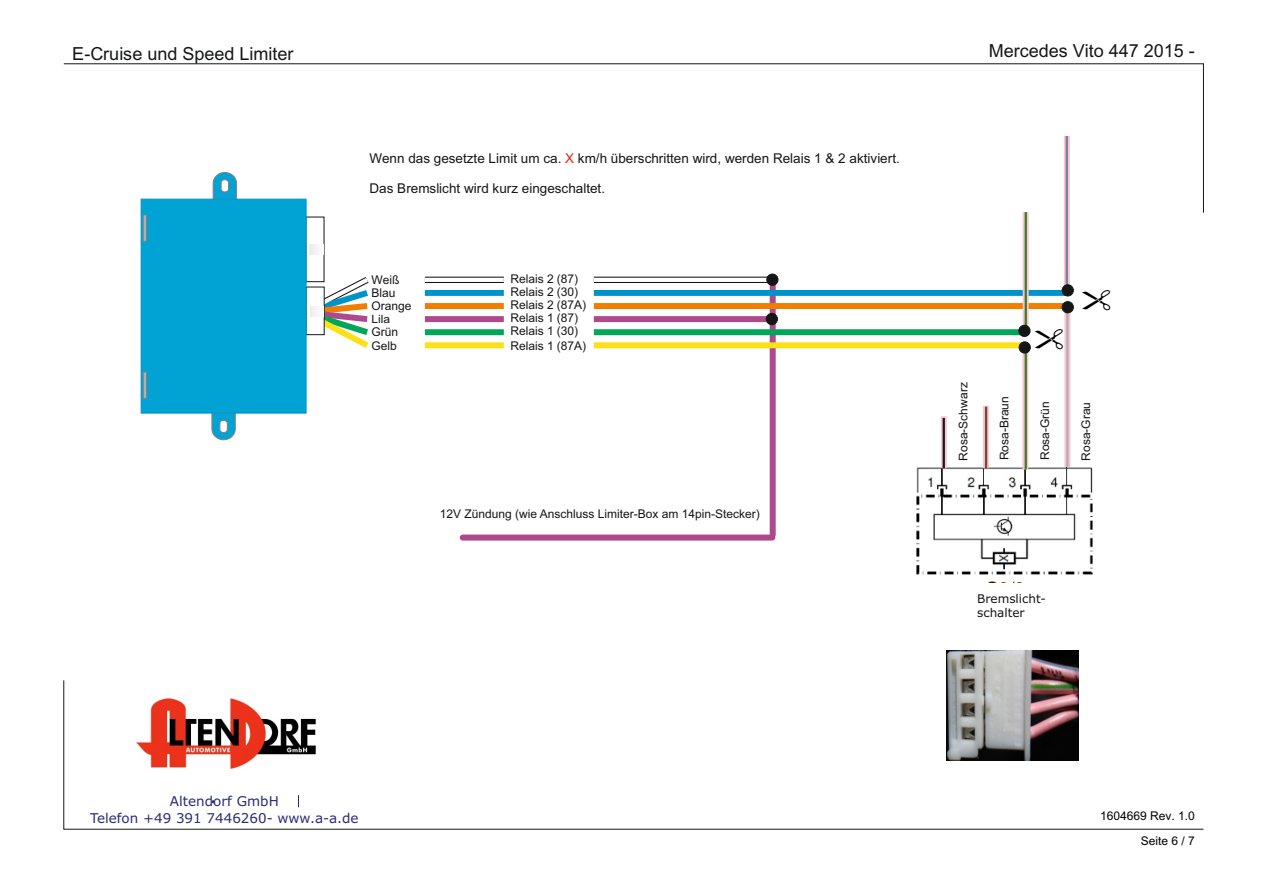
<style>
.page{position:relative;width:1263px;height:893px;background:#fff}
.page>*{position:absolute;margin:0;border:0;box-sizing:border-box;transform-origin:0 0}
.t1{font:18px "Arial Unicode MS";color:#151616}
.t2{font:13.5px "Arial";color:#151616}
.t3{font:13.5px/16.4px "Verdana";color:#2b2c77;text-align:center}
.t4{font:12.15px "Arial";color:#151616}
.t5{font:12px/13px "Arial";color:#151616}
.t6{font:12px "Arial Unicode MS";color:#000}
.t7{font:12px/14.5px "Verdana";color:#151616}
.t8{font:11.4px "Arial";color:#151616;scale:1.05 1}
.s1{color:#dd2b1c}
</style>
<div class="page">
<svg style="left:63px;top:63px;width:1141px;height:150px"></svg>
<svg style="left:63px;top:680px;width:1141px;height:149px"></svg>
<div style="left:770px;top:280px;width:6px;height:255px;background:#ad498c"></div>
<svg style="left:425px;top:277px;width:79px;height:6px"></svg>
<div style="left:425px;top:290px;width:79px;height:6px;background:#0093cb"></div>
<div style="left:425px;top:303px;width:79px;height:6px;background:#f27e00"></div>
<div style="left:425px;top:316px;width:79px;height:6px;background:#ad498c"></div>
<div style="left:425px;top:329px;width:79px;height:6px;background:#00a759"></div>
<div style="left:425px;top:342px;width:79px;height:6px;background:#fbe116"></div>
<hr style="left:425px;top:278px;width:79px;height:4px;background:#fff">
<svg style="left:594px;top:277px;width:174px;height:6px"></svg>
<div style="left:594px;top:290px;width:473px;height:6px;background:#0093cb"></div>
<div style="left:594px;top:303px;width:477px;height:6px;background:#f27e00"></div>
<div style="left:594px;top:316px;width:176px;height:6px;background:#ad498c"></div>
<div style="left:594px;top:329px;width:431px;height:6px;background:#00a759"></div>
<div style="left:594px;top:342px;width:430px;height:6px;background:#fbe116"></div>
<hr style="left:594px;top:278px;width:188px;height:4px;background:#fff">
<svg style="left:141px;top:172px;width:235px;height:268px"></svg>
<svg style="left:143px;top:372px;width:4px;height:26px"></svg>
<svg style="left:143px;top:215px;width:4px;height:26px"></svg>
<img style="left:916px;top:462px;width:177px;height:121px">
<svg style="left:1064px;top:312px;width:6px;height:155px"></svg>
<svg style="left:1022px;top:352px;width:6px;height:117px"></svg>
<div style="left:983px;top:406px;width:6px;height:62px;background:#e7b4bb"></div>
<svg style="left:941px;top:416px;width:6px;height:52px"></svg>
<hr style="left:1066px;top:309px;width:2px;height:158px;background:#afb0b0">
<hr style="left:1025px;top:350px;width:2px;height:119px;background:#3f7c28">
<hr style="left:943px;top:418px;width:2px;height:50px;background:#151616">
<hr style="left:985px;top:407px;width:2px;height:62px;background:#784935">
<div style="left:1019px;top:342px;width:11px;height:11px;background:#151616;border:1px solid #151616;border-radius:50%"></div>
<svg style="left:1023px;top:212px;width:6px;height:115px"></svg>
<hr style="left:1025px;top:212px;width:2px;height:120px;background:#3f7c28">
<div style="left:1019px;top:325px;width:11px;height:12px;background:#151616;border:1px solid #151616;border-radius:50%"></div>
<svg style="left:1064px;top:136px;width:6px;height:150px"></svg>
<hr style="left:1066px;top:136px;width:2px;height:157px;background:#787e9b">
<div style="left:1062px;top:285px;width:11px;height:11px;background:#151616;border:1px solid #151616;border-radius:50%"></div>
<div style="left:1062px;top:301px;width:11px;height:12px;background:#151616;border:1px solid #151616;border-radius:50%"></div>
<div style="left:767px;top:274px;width:11px;height:11px;background:#151616;border:1px solid #151616;border-radius:50%"></div>
<div style="left:766px;top:313px;width:12px;height:12px;background:#151616;border:1px solid #151616;border-radius:50%"></div>
<div style="left:463px;top:535px;width:309px;height:6px;background:#ad498c"></div>
<img style="left:946px;top:650px;width:132px;height:110px">
<img style="left:130px;top:692px;width:197px;height:83px">
<svg style="left:298px;top:795px;width:1px;height:12px"></svg>
<h1 class="t1" style="left:72px;top:47px;width:223px">E-Cruise und Speed Limiter</h1>
<p class="t2" style="left:370px;top:153px;width:532px">Wenn das gesetzte Limit um ca. <span class="s1">X</span> km/h überschritten wird, werden Relais 1 &amp; 2 aktiviert.</p>
<p class="t2" style="left:370px;top:183px;width:237px">Das Bremslicht wird kurz eingeschaltet.</p>
<p class="t5" style="left:510px;top:273px;width:69px">Relais 2 (87)</p>
<p class="t5" style="left:372px;top:274px;width:42px">Weiß<br>Blau<br>Orange</p>
<p class="t8" style="left:372px;top:315px;width:19px">Lila</p>
<p class="t4" style="left:371px;top:328px;width:28px">Grün</p>
<p class="t5" style="left:372px;top:340px;width:27px">Gelb</p>
<p class="t5" style="left:510px;top:340px;width:77px">Relais 1 (87A)</p>
<p class="t5" style="left:510px;top:286px;width:69px">Relais 2 (30)</p>
<p class="t5" style="left:510px;top:299px;width:77px">Relais 2 (87A)</p>
<p class="t5" style="left:510px;top:313px;width:69px">Relais 1 (87)</p>
<p class="t5" style="left:510px;top:326px;width:69px">Relais 1 (30)</p>
<p class="t5" style="left:440px;top:509px;width:322px">12V Zündung (wie Anschluss Limiter-Box am 14pin-Stecker)</p>
<h1 class="t1" style="left:989px;top:43px;width:208px">Mercedes Vito 447 2015 -</h1>
<p class="t5" style="left:958px;top:460px;width:80px;rotate:-90deg">Rosa-Schwarz</p>
<p class="t5" style="left:999px;top:460px;width:66px;rotate:-90deg">Rosa-Braun</p>
<p class="t5" style="left:1039px;top:460px;width:60px;rotate:-90deg">Rosa-Grün</p>
<p class="t5" style="left:1080px;top:461px;width:60px;rotate:-90deg">Rosa-Grau</p>
<p class="t7" style="left:977px;top:592px;width:70px">Bremslicht&shy;schalter</p>
<p class="t3" style="left:90px;top:794px;width:270px">Altendorf GmbH<br>Telefon +49 391 7446260- www.a-a.de</p>
<p class="t6" style="left:1100px;top:811px;width:96px">1604669 Rev. 1.0</p>
<p class="t6" style="left:1141px;top:837px;width:56px">Seite 6 / 7</p>
</div>
